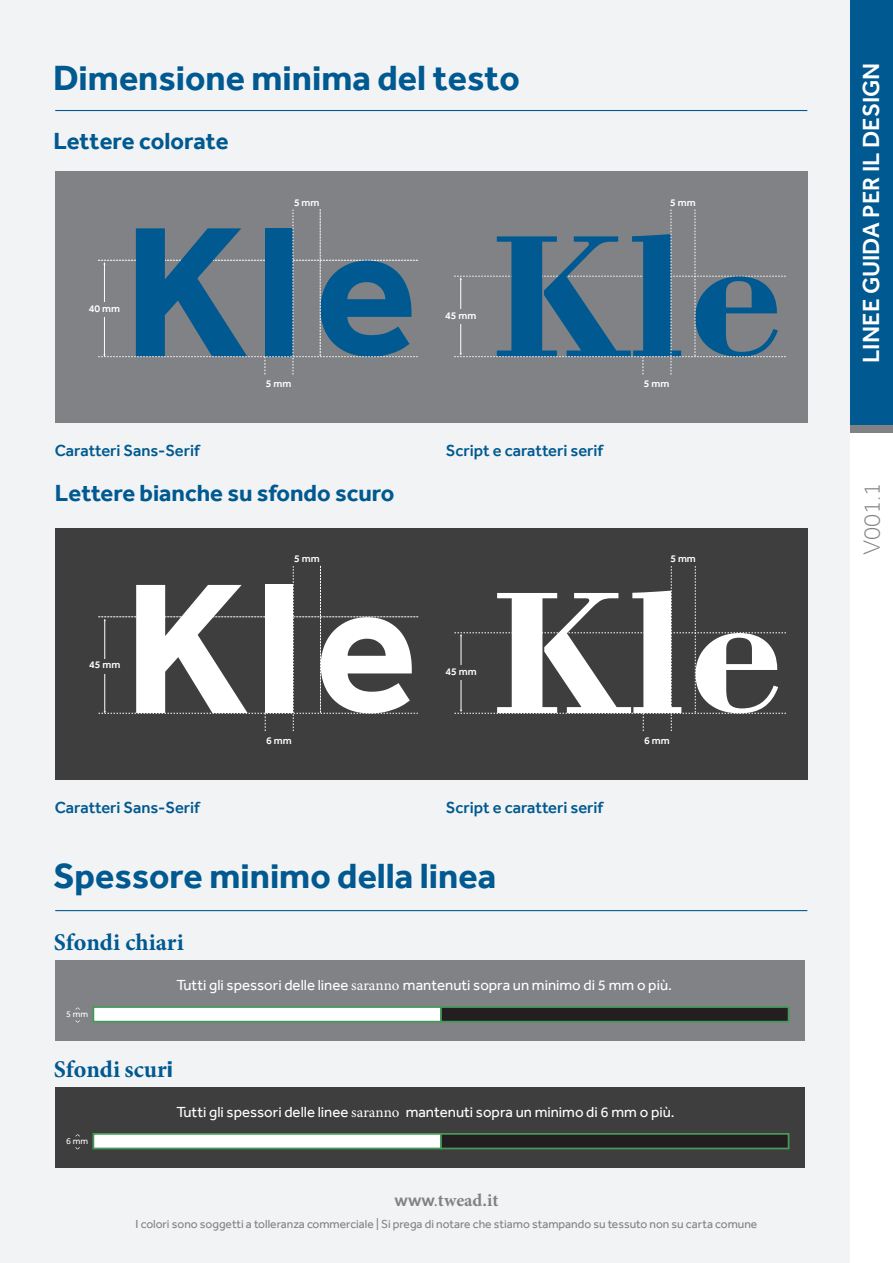
<style>
.page{position:relative;width:893px;height:1263px;background:#f2f3f4}
.page>*{position:absolute;margin:0;border:0;box-sizing:border-box;transform-origin:0 0}
.t1{font:700 36px "Effra";color:#005990}
.t2{font:700 24px "Effra";color:#005990}
.t3{font:700 24px "Minion Pro";color:#005990}
.t4{font:500 24px "Effra";color:#fff}
.t5{font:300 24px "Effra";color:#808285}
.t6{font:700 18px "Minion Pro";color:#808285}
.t7{font:500 16.5px "Effra";color:#005990}
.t8{font:15px "Effra";color:#fff}
.t9{font:12px "Effra";color:#808285}
.t10{font:500 10.5px "Effra";color:#fff}
.t11{font:9px "Effra";color:#fff}
.s1{font-family:"Minion Pro"}
.s2{font-family:"Effra"}
.s3{font-family:"Effra";font-weight:500}
.s4{font-weight:400}
</style>
<div class="page">
<div style="left:850px;top:0;width:43px;height:425px;background:#005990"></div>
<div style="left:850px;top:425px;width:43px;height:9px;background:#808285"></div>
<div style="left:850px;top:434px;width:43px;height:829px;background:#fff"></div>
<div style="left:55px;top:960px;width:749px;height:80px;background:#808285"></div>
<div style="left:93px;top:1006px;width:349px;height:16px;background:#fff;border:2px solid #469957"></div>
<div style="left:441px;top:1007px;width:348px;height:15px;background:#231f20"></div>
<div style="left:440px;top:1006px;width:349px;height:16px;border:2px solid #469957"></div>
<div style="left:55px;top:1087px;width:749px;height:80px;background:#3e3e3f"></div>
<div style="left:93px;top:1133px;width:349px;height:16px;background:#fff;border:2px solid #469957"></div>
<div style="left:441px;top:1134px;width:348px;height:14px;background:#231f20"></div>
<div style="left:440px;top:1133px;width:349px;height:16px;border:2px solid #469957"></div>
<hr style="left:55px;top:110px;width:752px;height:1px;background:#005990">
<hr style="left:55px;top:910px;width:752px;height:1px;background:#005990">
<div style="left:55px;top:171px;width:752px;height:252px;background:#808285"></div>
<svg style="left:98px;top:210px;width:320px;height:164px"></svg>
<div style="left:98px;top:302px;width:12px;height:14px;background:#808285"></div>
<svg style="left:454px;top:210px;width:332px;height:164px"></svg>
<div style="left:454px;top:309px;width:12px;height:14px;background:#808285"></div>
<div style="left:56px;top:528px;width:752px;height:251px;background:#3e3e3f"></div>
<svg style="left:99px;top:566px;width:319px;height:165px"></svg>
<div style="left:98px;top:659px;width:13px;height:14px;background:#3e3e3f"></div>
<svg style="left:454px;top:566px;width:332px;height:165px"></svg>
<div style="left:454px;top:666px;width:13px;height:14px;background:#3e3e3f"></div>
<h1 class="t1" style="left:53px;top:57px;width:468px">Dimensione minima del testo</h1>
<h2 class="t2" style="left:53px;top:127px;width:177px">Lettere colorate</h2>
<p class="t10" style="left:294px;top:196px;width:27px">5 mm</p>
<p class="t10" style="left:670px;top:196px;width:27px">5 mm</p>
<p class="t10" style="left:89px;top:302px;width:33px">40 mm</p>
<p class="t10" style="left:445px;top:309px;width:33px">45 mm</p>
<p class="t10" style="left:266px;top:377px;width:27px">5 mm</p>
<p class="t10" style="left:644px;top:377px;width:27px">5 mm</p>
<p class="t7" style="left:55px;top:441px;width:147px">Caratteri Sans-Serif</p>
<p class="t7" style="left:446px;top:441px;width:159px">Script e caratteri serif</p>
<h2 class="t2" style="left:55px;top:478px;width:341px">Lettere bianche su sfondo scuro</h2>
<p class="t10" style="left:89px;top:658px;width:33px">45 mm</p>
<p class="t7" style="left:55px;top:797px;width:147px">Caratteri Sans-Serif</p>
<p class="t10" style="left:294px;top:552px;width:27px">5 mm</p>
<p class="t10" style="left:670px;top:552px;width:27px">5 mm</p>
<p class="t10" style="left:445px;top:665px;width:33px">45 mm</p>
<p class="t10" style="left:266px;top:734px;width:27px">6 mm</p>
<p class="t10" style="left:644px;top:734px;width:27px">6 mm</p>
<p class="t7" style="left:446px;top:797px;width:159px">Script e caratteri serif</p>
<h1 class="t1" style="left:53px;top:854px;width:444px">Spessore minimo della linea</h1>
<h2 class="t3" style="left:54px;top:925px;width:132px">Sfondi chiari</h2>
<p class="t11" style="left:66px;top:1009px;width:23px">5 mm</p>
<p class="t8" style="left:176px;top:976px;width:497px">Tutti gli spessori delle linee <span class="s1">saranno</span> mantenuti sopra un minimo di 5 mm o più.</p>
<h2 class="t3" style="left:54px;top:1052px;width:121px">Sfondi scur<span class="s2">i</span></h2>
<p class="t11" style="left:66px;top:1136px;width:23px">6 mm</p>
<p class="t8" style="left:176px;top:1103px;width:500px">Tutti gli spessori delle linee <span class="s1">saranno</span> mantenuti sopra un minimo di 6 mm o più.</p>
<p class="t6" style="left:394px;top:1187px;width:105px"><span class="s3">www</span><span class="s4">.</span>twead.it</p>
<p class="t9" style="left:136px;top:1217px;width:623px">I colori sono soggetti a tolleranza commerciale | Si prega di notare che stiamo stampando su tessuto non su carta comune</p>
<h2 class="t4" style="left:857px;top:363px;width:302px;rotate:-90deg">LINEE GUIDA PER IL DESIGN</h2>
<h2 class="t5" style="left:857px;top:555px;width:74px;rotate:-90deg">V001.1</h2>
</div>
